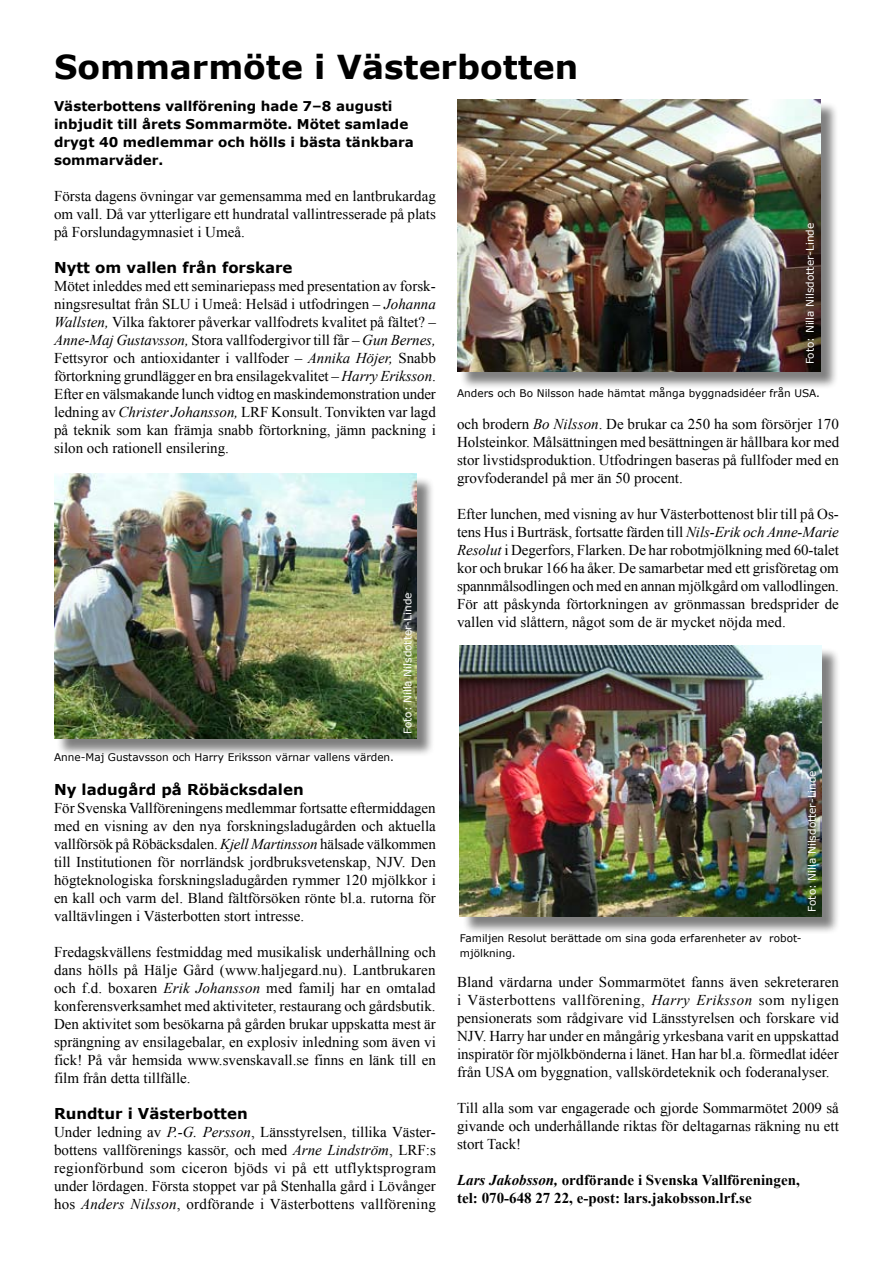
<style>
.page{position:relative;width:893px;height:1263px;background:#fff}
.page>*{position:absolute;margin:0;border:0;box-sizing:border-box;transform-origin:0 0}
.t1{font:700 33px "Verdana";color:#000}
.t2{font:15px/18px "Times New Roman";color:#000;text-align:justify}
.t3{font:700 15px/18px "Times New Roman";color:#000}
.t4{font:700 15px "Verdana";color:#000}
.t5{font:700 13.5px/18px "Verdana";color:#000}
.t6{font:10.5px/15px "Verdana";color:#000}
.t7{font:10.5px "Verdana";color:#fff}
.s1{font-style:italic}
</style>
<div class="page">
<div style="left:56px;top:476px;width:379px;height:281px;background:#000;opacity:.5"></div>
<img style="left:54px;top:474px;width:362px;height:264px">
<div style="left:459px;top:102px;width:380px;height:288px;background:#000;opacity:.5"></div>
<img style="left:457px;top:99px;width:363px;height:272px">
<div style="left:462px;top:647px;width:378px;height:288px;background:#000;opacity:.5"></div>
<img style="left:460px;top:645px;width:361px;height:271px">
<h1 class="t1" style="left:54px;top:46px;width:526px">Sommarmöte i Västerbotten</h1>
<p class="t5" style="left:54px;top:97px;width:361px">Västerbottens vallförening hade 7–8 augusti inbjudit till årets Sommarmöte. Mötet samlade drygt 40 medlemmar och hölls i bästa tänkbara sommarväder.</p>
<p class="t2" style="left:54px;top:187px;width:383px">Första dagens övningar var gemensamma med en lantbrukardag om vall. Då var ytterligare ett hundratal vallintresserade på plats på Forslundagymnasiet i Umeå.</p>
<p class="t4" style="left:54px;top:258px;width:240px">Nytt om vallen från forskare</p>
<p class="t2" style="left:54px;top:277px;width:383px">Mötet inleddes med ett seminariepass med presentation av forsk&shy;ningsresultat från SLU i Umeå: Helsäd i utfodringen – <span class="s1">Johanna Wallsten,</span> Vilka faktorer påverkar vallfodrets kvalitet på fältet? – <span class="s1">Anne-Maj Gustavsson,</span> Stora vallfodergivor till får – <span class="s1">Gun Bernes, </span>Fettsyror och antioxidanter i vallfoder – <span class="s1">Annika Höjer,</span> Snabb förtorkning grundlägger en bra ensilagekvalitet – <span class="s1">Harry Eriksson</span>.<br>Efter en välsmakande lunch vidtog en maskindemonstration under ledning av <span class="s1">Christer Johansson,</span> LRF Konsult. Tonvikten var lagd på teknik som kan främja snabb förtorkning, jämn packning i silon och rationell ensilering.</p>
<p class="t6" style="left:54px;top:750px;width:342px">Anne-Maj Gustavsson och Harry Eriksson värnar vallens värden.</p>
<p class="t7" style="left:401px;top:734px;width:143px;rotate:-90deg">Foto: Nilla Nilsdotter-Linde</p>
<p class="t4" style="left:54px;top:780px;width:251px">Ny ladugård på Röbäcksdalen</p>
<p class="t2" style="left:54px;top:799px;width:383px">För Svenska Vallföreningens medlemmar fortsatte eftermiddagen med en visning av den nya forskningsladugården och aktuella vallförsök på Röbäcksdalen. <span class="s1">Kjell Martinsson</span> hälsade välkommen till Institutionen för norrländsk jordbruksvetenskap, NJV. Den högteknologiska forskningsladugården rymmer 120 mjölkkor i en kall och varm del. Bland fältförsöken rönte bl.a. rutorna för valltävlingen i Västerbotten stort intresse.</p>
<p class="t2" style="left:54px;top:943px;width:383px">Fredagskvällens festmiddag med musikalisk underhållning och dans hölls på Hälje Gård (www.haljegard.nu). Lantbrukaren och f.d. boxaren <span class="s1">Erik Johansson</span> med familj har en omtalad konferensverksamhet med aktiviteter, restaurang och gårdsbutik.<br>Den aktivitet som besökarna på gården brukar uppskatta mest är sprängning av ensilagebalar, en explosiv inledning som även vi fick! På vår hemsida www.svenskavall.se finns en länk till en film från detta tillfälle.</p>
<p class="t4" style="left:54px;top:1104px;width:195px">Rundtur i Västerbotten</p>
<p class="t2" style="left:54px;top:1123px;width:383px">Under ledning av <span class="s1">P.-G. Persson</span>, Länsstyrelsen, tillika Väster&shy;bottens vallförenings kassör, och med <span class="s1">Arne Lindström</span>, LRF:s regionförbund som ciceron bjöds vi på ett utflyktsprogram under lördagen. Första stoppet var på Stenhalla gård i Lövånger hos <span class="s1">Anders Nilsson</span>, ordförande i Västerbottens vallförening</p>
<p class="t7" style="left:803px;top:364px;width:143px;rotate:-90deg">Foto: Nilla Nilsdotter-Linde</p>
<p class="t6" style="left:457px;top:385px;width:364px">Anders och Bo Nilsson hade hämtat många byggnadsidéer från USA.</p>
<p class="t2" style="left:457px;top:414px;width:384px">och brodern <span class="s1">Bo Nilsson</span>. De brukar ca 250 ha som försörjer 170<br>Holsteinkor. Målsättningen med besättningen är hållbara kor med stor livstidsproduktion. Utfodringen baseras på fullfoder med en grovfoderandel på mer än 50 procent.</p>
<p class="t2" style="left:457px;top:504px;width:383px">Efter lunchen, med visning av hur Västerbottenost blir till på Os&shy;tens Hus i Burträsk, fortsatte färden till <span class="s1">Nils-Erik och Anne-Marie Resolut</span> i Degerfors, Flarken. De har robotmjölkning med 60-talet kor och brukar 166 ha åker. De samarbetar med ett grisföretag om spannmålsodlingen och med en annan mjölkgård om vallodlingen.<br>För att påskynda förtorkningen av grönmassan bredsprider de vallen vid slåttern, något som de är mycket nöjda med.</p>
<p class="t7" style="left:805px;top:912px;width:143px;rotate:-90deg">Foto: Nilla Nilsdotter-Linde</p>
<p class="t6" style="left:460px;top:930px;width:343px">Familjen Resolut berättade om sina goda erfarenheter av robot&shy;mjölkning.</p>
<p class="t2" style="left:457px;top:972px;width:383px">Bland värdarna under Sommarmötet fanns även sekreteraren i Västerbottens vallförening, <span class="s1">Harry Eriksson</span> som nyligen pensionerats som rådgivare vid Länsstyrelsen och forskare vid NJV. Harry har under en mångårig yrkesbana varit en uppskattad inspiratör för mjölkbönderna i länet. Han har bl.a. förmedlat idéer från USA om byggnation, vallskördeteknik och foderanalyser.</p>
<p class="t2" style="left:457px;top:1098px;width:383px">Till alla som var engagerade och gjorde Sommarmötet 2009 så givande och underhållande riktas för deltagarnas räkning nu ett stort Tack!</p>
<p class="t3" style="left:457px;top:1170px;width:344px"><span class="s1">Lars Jakobsson,</span> ordförande i Svenska Vallföreningen, tel: 070-648 27 22, e-post: lars.jakobsson.lrf.se</p>
</div>
